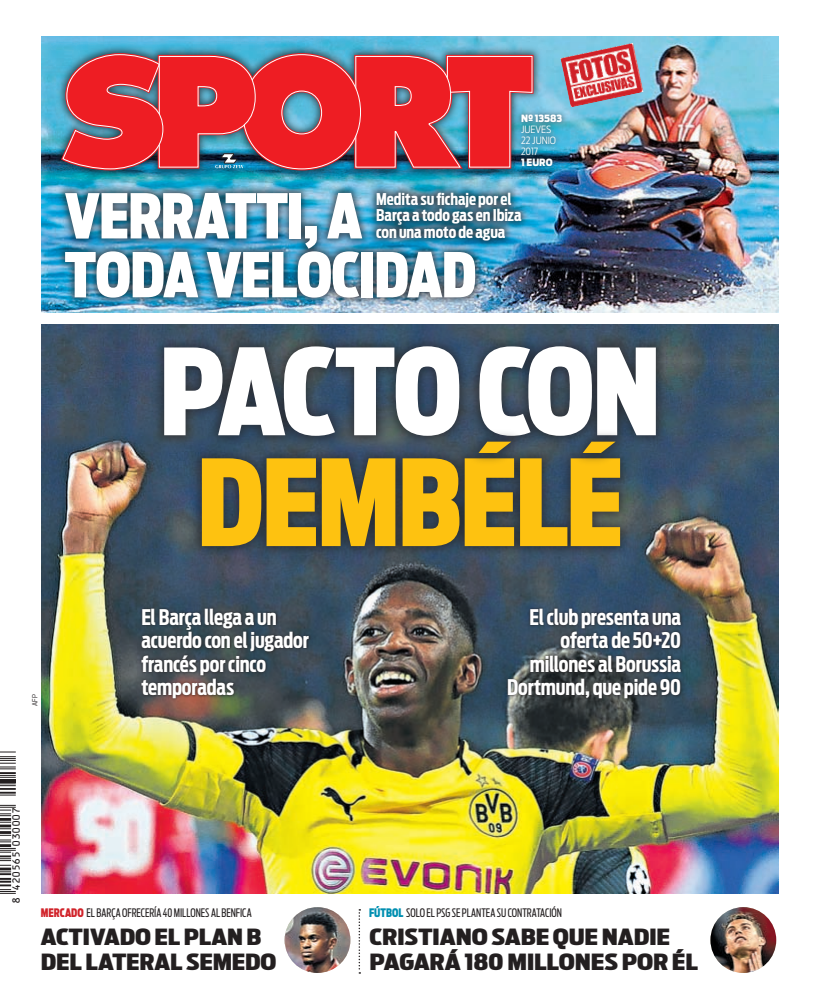
<style>
.page{position:relative;width:820px;height:1007px;background:#fff}
.page>*{position:absolute;margin:0;border:0;box-sizing:border-box;transform-origin:0 0}
.t1{font:900 118.3px "Antenna Extra Cond";color:#fff}
.t2{font:900 118.3px "Antenna Extra Cond";color:#fec210}
.t3{font:900 63.6px "Antenna Extra Cond";color:#fec210;scale:1.89 1}
.t4{font:900 61.2px/58.9px "Antenna Extra Cond";letter-spacing:-.015em;color:#fff;scale:1.04 1}
.t5{font:900 22.1px/24.7px "Antenna Extra Cond";letter-spacing:-.01em;color:#231f20;scale:1.3 1}
.t6{font:900 22.1px "Antenna Extra Cond";letter-spacing:-.01em;color:#231f20;scale:1.28 1}
.t7{font:700 21.4px/23.3px "Antenna Extra Cond";letter-spacing:-.01em;color:#fff}
.t8{font:700 16.1px/16.1px "Antenna Extra Cond";letter-spacing:-.005em;color:#fff;scale:1.06 1}
.t9{font:11.7px "Antenna Extra Cond";color:#231f20}
.t10{font:900 11.7px "Antenna Extra Cond";color:#d1232a}
.t11{font:10px "Film Bars 004";letter-spacing:-.065em;color:#231f20}
.t12{font:300 9.9px/11px "Antenna Cond";letter-spacing:-.005em;color:#fff}
.t13{font:900 9.9px "Antenna Cond";color:#fff}
.t14{font:300 7px "Antenna Cond";color:#231f20}
.s1{font-weight:900;color:#008fb1}
</style>
<div class="page">
<img style="left:41px;top:360px;width:737px;height:533px">
<img style="left:41px;top:324px;width:737px;height:36px">
<svg style="left:0;top:804px;width:16px;height:89px"></svg>
<svg style="left:0;top:783px;width:16px;height:12px"></svg>
<svg style="left:0;top:779px;width:16px;height:3px"></svg>
<svg style="left:0;top:751px;width:16px;height:26px"></svg>
<img style="left:41px;top:36px;width:737px;height:276px">
<div style="left:138px;top:605px;width:174px;height:96px;background:#231f20;opacity:.85"></div>
<div style="left:514px;top:108px;width:54px;height:65px;background:#231f20;opacity:.61"></div>
<div style="left:52px;top:43px;width:491px;height:137px;background:#231f20;opacity:.75"></div>
<svg style="left:59px;top:52px;width:475px;height:120px;background:#c2404a"></svg>
<div style="left:55px;top:183px;width:430px;height:125px;background:#231f20;opacity:.69"></div>
<div style="left:151px;top:333px;width:518px;height:226px;background:#231f20;opacity:.64"></div>
<div style="left:367px;top:183px;width:163px;height:67px;background:#231f20;opacity:.69"></div>
<div style="left:570px;top:428px;width:58px;height:38px;background:#231f20;opacity:.64"></div>
<div style="left:504px;top:605px;width:179px;height:96px;background:#231f20;opacity:.85"></div>
<img style="left:560px;top:43px;width:83px;height:64px">
<div style="left:466px;top:428px;width:57px;height:38px;background:#231f20;opacity:.64"></div>
<svg style="left:358px;top:909px;width:2px;height:64px"></svg>
<img style="left:284px;top:907px;width:66px;height:65px;border-radius:50%">
<img style="left:710px;top:907px;width:66px;height:65px;border-radius:50%">
<p class="t14" style="left:31px;top:705px;width:13px;rotate:-90deg">AFP</p>
<p class="t13" style="left:521px;top:113px;width:43px">Nº 13583</p>
<p class="t12" style="left:521px;top:124px;width:36px">JUEVES<br>22 JUNIO<br>2017</p>
<p class="t13" style="left:521px;top:157px;width:33px">1 EURO</p>
<h3 class="t4" style="left:65px;top:187px;width:397px">VERRATTI, A<br>TODA VELOCIDAD</h3>
<p class="t8" style="left:376px;top:191px;width:138px">Medita su fichaje por el<br>Barça a todo gas en Ibiza con una moto de agua</p>
<h1 class="t1" style="left:159px;top:321px;width:120px">PACTO</h1>
<h1 class="t1" style="left:477px;top:321px;width:185px">CO N</h1>
<h1 class="t2" style="left:197px;top:432px;width:427px">DEMBELE</h1>
<h2 class="t3" style="left:464px;top:431px;width:27px">´</h2>
<h2 class="t3" style="left:568px;top:431px;width:27px">´</h2>
<p class="t7" style="left:141px;top:605px;width:169px">El Barça llega a un acuerdo con el jugador francés por cinco temporadas</p>
<p class="t7" style="left:507px;top:605px;width:175px;text-align:right">El club presenta una oferta de 50+20 millones al Borussia<br>Dortmund, que pide 90</p>
<p class="t11" style="left:11px;top:903px;width:99px;rotate:-90deg">8 420565 030007</p>
<p class="t10" style="left:41px;top:905px;width:15px">MERCADO</p>
<p class="t9" style="left:87px;top:906px;width:166px">EL BARÇA OFRECERÍA 40 MILLONES AL BENFICA</p>
<p class="t6" style="left:41px;top:923px;width:12px">ACTIVADO</p>
<p class="t6" style="left:154px;top:923px;width:85px">EL PLAN B</p>
<p class="t6" style="left:41px;top:948px;width:12px">DEL</p>
<p class="t6" style="left:85px;top:948px;width:12px">LATERAL</p>
<p class="t6" style="left:186px;top:948px;width:48px">SEMEDO</p>
<p class="t9" style="left:369px;top:906px;width:194px"><span class="s1">FÚTBOL</span> SOLO EL PSG SE PLANTEA SU CONTRATACIÓN</p>
<p class="t5" style="left:369px;top:924px;width:202px">CRISTIANO SABE QUE NADIE<br>PAGARÁ 180 MILLO</p>
<p class="t5" style="left:574px;top:949px;width:95px">NES POR ÉL</p>
</div>
